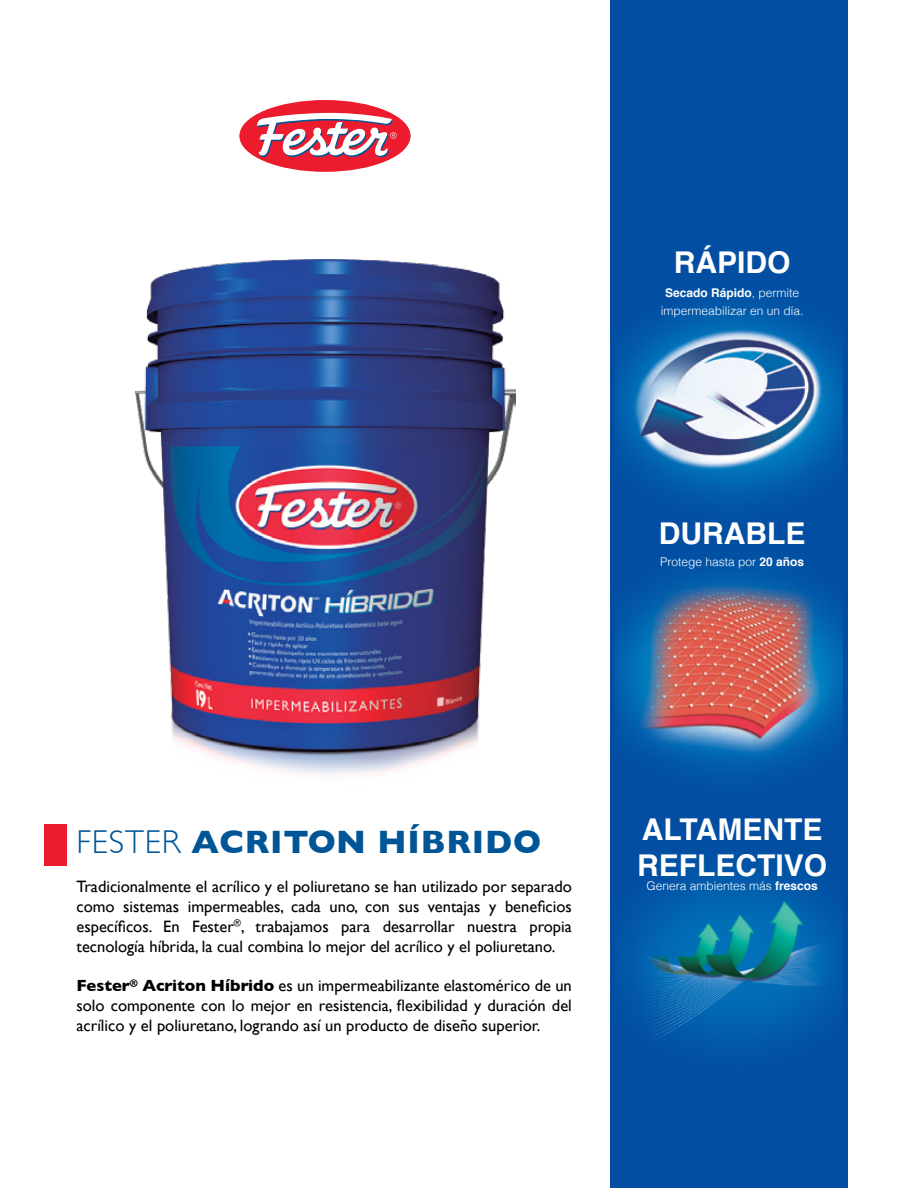
<style>
.page{position:relative;width:918px;height:1188px;background:#fff}
.page>*{position:absolute;margin:0;border:0;box-sizing:border-box;transform-origin:0 0}
.t1{font:700 33px "Gill Sans";letter-spacing:.025em;color:#005596}
.t2{font:700 30px/36px "Helvetica";color:#fff}
.t3{font:16.5px/19.8px "Gill Sans";color:#000;text-align:justify}
.t4{font:300 12px/18px "Helvetica";color:#fff;text-align:center}
.s1{font-weight:700}
.s2{font-weight:300}
</style>
<div class="page">
<div style="left:239px;top:100px;width:172px;height:72px;background:#ed1b2e;border-radius:50%"></div>
<svg style="left:257px;top:113px;width:140px;height:45px"></svg>
<div style="left:44px;top:824px;width:23px;height:42px;background:#ed1b2e"></div>
<img style="left:135px;top:260px;width:380px;height:514px">
<div style="left:611px;top:0;width:237px;height:1188px;background:#034ea2"></div>
<img style="left:616px;top:305px;width:227px;height:738px">
<h2 class="t2" style="left:674px;top:245px;width:118px">RÁPIDO</h2>
<p class="t4" style="left:661px;top:283px;width:144px"><span class="s1">Secado Rápido</span>, permite impermeabilizar en un día.</p>
<h2 class="t2" style="left:659px;top:515px;width:148px">DURABLE</h2>
<p class="t4" style="left:660px;top:552px;width:146px">Protege hasta por <span class="s1">20 años</span></p>
<h1 class="t1" style="left:77px;top:815px;width:466px"><span class="s2">FESTER</span> ACRITON HÍBRIDO</h1>
<p class="t3" style="left:77px;top:877px;width:497px">Tradicionalmente el acrílico y el poliuretano se han utilizado por separado como sistemas impermeables, cada uno, con sus ventajas y beneficios específicos. En Fester<sup>®</sup>, trabajamos para desarrollar nuestra propia tecnología híbrida, la cual combina lo mejor del acrílico y el poliuretano.</p>
<p class="t3" style="left:77px;top:976px;width:497px"><span class="s1">Fester</span><sup>®</sup> <span class="s1">Acriton Híbrido</span> es un impermeabilizante elastomérico de un solo componente con lo mejor en resistencia, flexibilidad y duración del acrílico y el poliuretano, logrando así un producto de diseño superior.</p>
<h2 class="t2" style="left:637px;top:812px;width:192px">ALTAMENTE<br>REFLECTIVO</h2>
<p class="t4" style="left:646px;top:876px;width:173px">Genera ambientes más <span class="s1">frescos</span></p>
</div>
